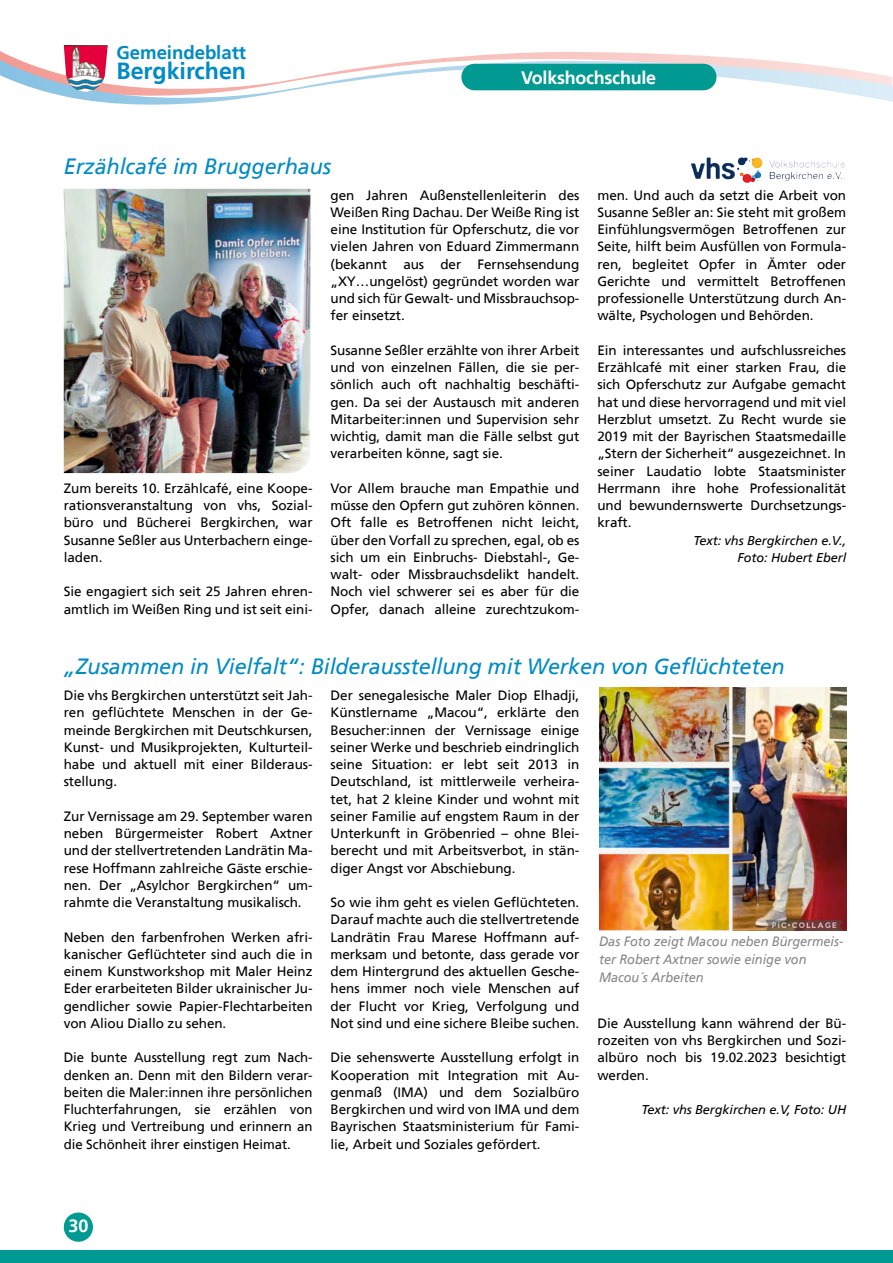
<style>
.page{position:relative;width:893px;height:1263px;background:#fff}
.page>*{position:absolute;margin:0;border:0;box-sizing:border-box;transform-origin:0 0}
.t1{font:700 23.25px "Frutiger";letter-spacing:-.005em;color:#008bc5}
._01_head_BK{font:italic 22.05px "Frutiger 56";letter-spacing:-.005em;color:#008bc5}
.t2{font:700 18.6px "Frutiger";letter-spacing:-.005em;color:#008bc5}
.t3{font:700 18px "Frutiger";letter-spacing:-.015em;color:#fff}
._03_grundtext_BK{font:13.5px/17.2px "Frutiger 55 Roman";letter-spacing:-.005em;color:#000;text-align:justify}
._03_bildunterschrift{font:italic 13.5px/18px "Frutiger 56";letter-spacing:-.005em;color:#878787;scale:.95 1}
._03_Autor{font:italic 12.75px "Frutiger 56";letter-spacing:-.005em;color:#000}
._03_grundtext_BK-2{font:italic 12.75px "Frutiger 56";letter-spacing:-.005em;color:#000}
</style>
<div class="page">
<svg style="left:0;top:53px;width:893px;height:52px"></svg>
<div style="left:461px;top:64px;width:255px;height:26px;background:#009a93;border-radius:13px"></div>
<div style="left:0;top:1250px;width:893px;height:13px;background:#009a93"></div>
<div style="left:64px;top:1212px;width:29px;height:30px;background:#009a93;border-radius:50%"></div>
<img style="left:64px;top:45px;width:44px;height:47px">
<img style="left:706px;top:157px;width:133px;height:22px">
<img style="left:64px;top:189px;width:246px;height:284px">
<img style="left:600px;top:687px;width:246px;height:243px">
<h3 class="t2" style="left:117px;top:44px;width:131px">Gemeindeblatt</h3>
<h1 class="t1" style="left:117px;top:60px;width:131px">Bergkirchen</h1>
<p class="_01_head_BK" style="left:64px;top:156px;width:269px">Erzählcafé im Bruggerhaus</p>
<h3 class="t3" style="left:521px;top:70px;width:136px">Volkshochschule</h3>
<p class="_03_grundtext_BK" style="left:64px;top:480px;width:250px">Zum bereits 10. Erzählcafé, eine Koope&shy;rationsveranstaltung von vhs, Sozial&shy;büro und Bücherei Bergkirchen, war Susanne Seßler aus Unterbachern einge&shy;laden.</p>
<p class="_03_grundtext_BK" style="left:64px;top:584px;width:250px">Sie engagiert sich seit 25 Jahren ehren&shy;amtlich im Weißen Ring und ist seit eini-</p>
<p class="_03_grundtext_BK" style="left:331px;top:187px;width:250px">gen Jahren Außenstellenleiterin des Weißen Ring Dachau. Der Weiße Ring ist eine Institution für Opferschutz, die vor vielen Jahren von Eduard Zimmermann (bekannt aus der Fernsehsendung „XY…ungelöst) gegründet worden war und sich für Gewalt- und Missbrauchsop&shy;fer einsetzt.</p>
<p class="_03_grundtext_BK" style="left:331px;top:342px;width:250px">Susanne Seßler erzählte von ihrer Arbeit und von einzelnen Fällen, die sie per&shy;sönlich auch oft nachhaltig beschäfti&shy;gen. Da sei der Austausch mit anderen Mitarbeiter:innen und Supervision sehr wichtig, damit man die Fälle selbst gut verarbeiten könne, sagt sie.</p>
<p class="_03_grundtext_BK" style="left:331px;top:480px;width:250px">Vor Allem brauche man Empathie und müsse den Opfern gut zuhören können.<br>Oft falle es Betroffenen nicht leicht, über den Vorfall zu sprechen, egal, ob es sich um ein Einbruchs- Diebstahl-, Ge&shy;walt- oder Missbrauchsdelikt handelt.<br>Noch viel schwerer sei es aber für die Opfer, danach alleine zurechtzukom-</p>
<p class="_03_grundtext_BK" style="left:597px;top:187px;width:250px">men. Und auch da setzt die Arbeit von Susanne Seßler an: Sie steht mit großem Einfühlungsvermögen Betroffenen zur Seite, hilft beim Ausfüllen von Formula&shy;ren, begleitet Opfer in Ämter oder Gerichte und vermittelt Betroffenen professionelle Unterstützung durch An&shy;wälte, Psychologen und Behörden.</p>
<p class="_03_grundtext_BK" style="left:597px;top:342px;width:250px">Ein interessantes und aufschlussreiches Erzählcafé mit einer starken Frau, die sich Opferschutz zur Aufgabe gemacht hat und diese hervorragend und mit viel Herzblut umsetzt. Zu Recht wurde sie 2019 mit der Bayrischen Staatsmedaille „Stern der Sicherheit“ ausgezeichnet. In seiner Laudatio lobte Staatsminister Herrmann ihre hohe Professionalität und bewundernswerte Durchsetzungs&shy;kraft.</p>
<p class="_03_grundtext_BK-2" style="left:693px;top:534px;width:154px">Text: vhs Bergkirchen e.V.,</p>
<p class="_03_Autor" style="left:737px;top:552px;width:110px">Foto: Hubert Eberl</p>
<p class="_01_head_BK" style="left:64px;top:656px;width:722px">„Zusammen in Vielfalt“: Bilderausstellung mit Werken von Geflüchteten</p>
<p class="_03_grundtext_BK" style="left:64px;top:687px;width:250px">Die vhs Bergkirchen unterstützt seit Jah&shy;ren geflüchtete Menschen in der Ge&shy;meinde Bergkirchen mit Deutschkursen, Kunst- und Musikprojekten, Kulturteil&shy;habe und aktuell mit einer Bilderaus&shy;stellung.</p>
<p class="_03_grundtext_BK" style="left:64px;top:808px;width:250px">Zur Vernissage am 29. September waren neben Bürgermeister Robert Axtner und der stellvertretenden Landrätin Ma&shy;rese Hoffmann zahlreiche Gäste erschie&shy;nen. Der „Asylchor Bergkirchen“ um&shy;rahmte die Veranstaltung musikalisch.</p>
<p class="_03_grundtext_BK" style="left:64px;top:929px;width:250px">Neben den farbenfrohen Werken afri&shy;kanischer Geflüchteter sind auch die in einem Kunstworkshop mit Maler Heinz Eder erarbeiteten Bilder ukrainischer Ju&shy;gendlicher sowie Papier-Flechtarbeiten von Aliou Diallo zu sehen.</p>
<p class="_03_grundtext_BK" style="left:64px;top:1050px;width:250px">Die bunte Ausstellung regt zum Nach&shy;denken an. Denn mit den Bildern verar&shy;beiten die Maler:innen ihre persönlichen Fluchterfahrungen, sie erzählen von Krieg und Vertreibung und erinnern an die Schönheit ihrer einstigen Heimat.</p>
<p class="_03_grundtext_BK" style="left:331px;top:687px;width:250px">Der senegalesische Maler Diop Elhadji, Künstlername „Macou“, erklärte den Besucher:innen der Vernissage einige seiner Werke und beschrieb eindringlich seine Situation: er lebt seit 2013 in Deutschland, ist mittlerweile verheira&shy;tet, hat 2 kleine Kinder und wohnt mit seiner Familie auf engstem Raum in der Unterkunft in Gröbenried – ohne Blei&shy;berecht und mit Arbeitsverbot, in stän&shy;diger Angst vor Abschiebung.</p>
<p class="_03_grundtext_BK" style="left:331px;top:894px;width:250px">So wie ihm geht es vielen Geflüchteten.<br>Darauf machte auch die stellvertretende Landrätin Frau Marese Hoffmann auf&shy;merksam und betonte, dass gerade vor dem Hintergrund des aktuellen Gesche&shy;hens immer noch viele Menschen auf der Flucht vor Krieg, Verfolgung und Not sind und eine sichere Bleibe suchen.</p>
<p class="_03_grundtext_BK" style="left:331px;top:1050px;width:250px">Die sehenswerte Ausstellung erfolgt in Kooperation mit Integration mit Au&shy;genmaß (IMA) und dem Sozialbüro Bergkirchen und wird von IMA und dem Bayrischen Staatsministerium für Fami&shy;lie, Arbeit und Soziales gefördert.</p>
<p class="_03_bildunterschrift" style="left:599px;top:933px;width:259px">Das Foto zeigt Macou neben Bürgermeis&shy;ter Robert Axtner sowie einige von<br>Macou´s Arbeiten</p>
<p class="_03_grundtext_BK" style="left:597px;top:1015px;width:250px">Die Ausstellung kann während der Bü&shy;rozeiten von vhs Bergkirchen und Sozi&shy;albüro noch bis 19.02.2023 besichtigt werden.</p>
<p class="_03_Autor" style="left:641px;top:1104px;width:206px">Text: vhs Bergkirchen e.V, Foto: UH</p>
<h3 class="t3" style="left:68px;top:1218px;width:22px">30</h3>
</div>
